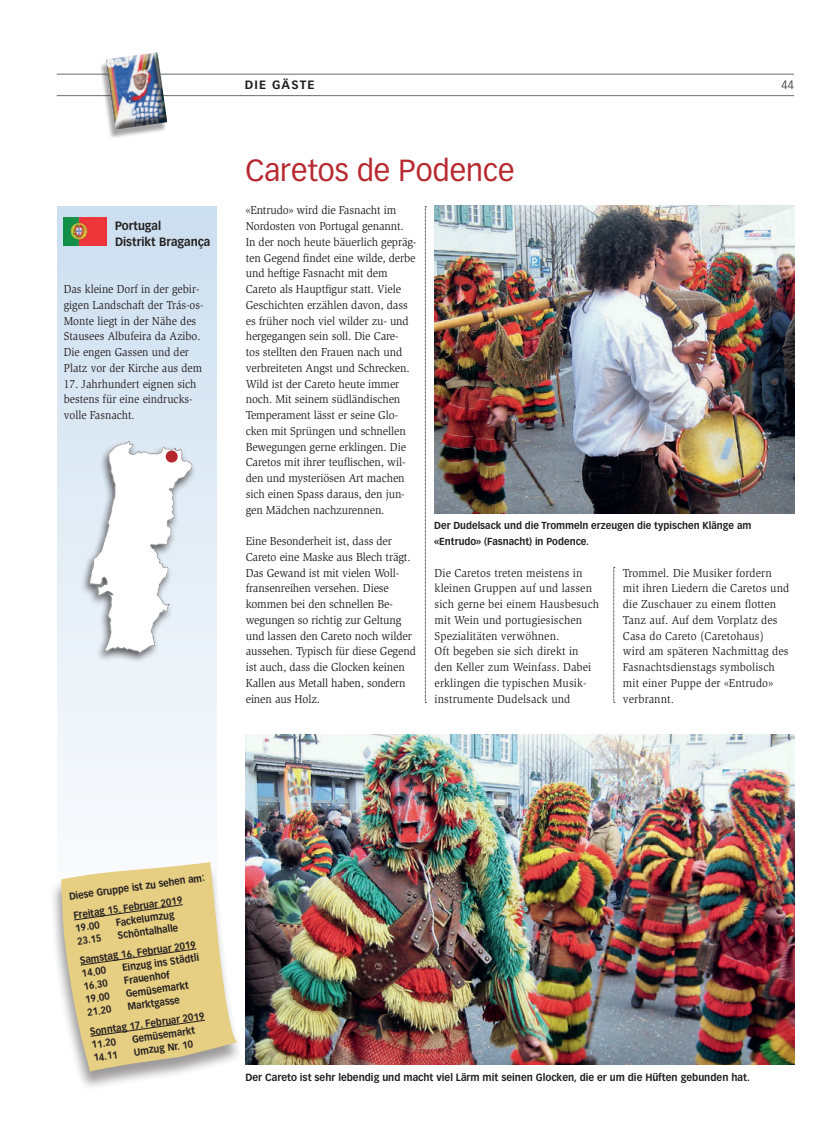
<style>
.page{position:relative;width:833px;height:1134px;background:#fff}
.page>*{position:absolute;margin:0;border:0;box-sizing:border-box;transform-origin:0 0}
.t1{font:30px "Vectora LH";color:#b7282e}
.t2{font:11.88px/15.8px "Slimbach";letter-spacing:-.01em;color:#231f20;scale:.94 1}
.t3{font:11.88px/15.8px "Slimbach";letter-spacing:.01em;color:#231f20;scale:.93 1}
.t4{font:11.88px/15.8px "Slimbach";letter-spacing:-.01em;color:#231f20;scale:.92 1}
.t5{font:700 11.88px/15.8px "Vectora LH";color:#231f20;scale:.95 1}
.t6{font:700 11.88px "Vectora LH";letter-spacing:.1em;color:#231f20}
.t7{font:300 11.88px "Vectora LH";color:#231f20}
.t8{font:700 10.25px "Vectora LH";color:#231f20;scale:.95 1}
.t9{font:700 10px/19.4px "Vectora LH";color:#231f20;scale:.92 1}
.t10{font:700 10px/15.8px "Vectora LH";color:#231f20;scale:.95 1}
</style>
<div class="page">
<hr style="left:57px;top:95px;width:737px;height:1px;background:#6c6d70">
<hr style="left:57px;top:74px;width:737px;height:1px;background:#6c6d70">
<div style="left:99px;top:55px;width:69px;height:84px;background:#231f20;opacity:.4"></div>
<img style="left:105px;top:52px;width:62px;height:78px">
<svg style="left:57px;top:206px;width:159px;height:597px"></svg>
<img style="left:245px;top:734px;width:549px;height:331px">
<img style="left:434px;top:206px;width:360px;height:308px">
<img style="left:57px;top:431px;width:156px;height:229px">
<div style="left:166px;top:451px;width:12px;height:11px;background:#b7282e;border-radius:50%"></div>
<img style="left:64px;top:218px;width:42px;height:28px">
<svg style="left:425px;top:206px;width:1px;height:497px"></svg>
<svg style="left:613px;top:567px;width:2px;height:136px"></svg>
<div style="left:49px;top:863px;width:195px;height:228px;background:#231f20;opacity:.45"></div>
<svg style="left:61px;top:862px;width:177px;height:209px;background:#e4d197"></svg>
<p class="t5" style="left:115px;top:218px;width:102px">Portugal<br>Distrikt Bragança</p>
<p class="t4" style="left:64px;top:281px;width:153px">Das kleine Dorf in der gebir&shy;gigen Landschaft der Trás-os-<br>Monte liegt in der Nähe des<br>Stausees Albufeira da Azibo.<br>Die engen Gassen und der<br>Platz vor der Kirche aus dem</p>
<p class="t4" style="left:64px;top:376px;width:146px">17. Jahrhundert eignen sich bestens für eine eindrucks&shy;volle Fasnacht.</p>
<p class="t6" style="left:245px;top:78px;width:71px">DIE GÄSTE</p>
<p class="t7" style="left:781px;top:78px;width:14px">44</p>
<h1 class="t1" style="left:245px;top:153px;width:271px">Caretos de Podence</h1>
<p class="t2" style="left:246px;top:202px;width:183px">«Entrudo» wird die Fasnacht im<br>Nordosten von Portugal genannt.<br>In der noch heute bäuerlich gepräg&shy;ten Gegend findet eine wilde, derbe und heftige Fasnacht mit dem<br>Careto als Hauptfigur statt. Viele<br>Geschichten erzählen davon, dass es früher noch viel wilder zu- und hergegangen sein soll. Die Care-<br>tos stellten den Frauen nach und verbreiteten Angst und Schrecken.<br>Wild ist der Careto heute immer noch. Mit seinem südländischen<br>Temperament lässt er seine Glo&shy;cken mit Sprüngen und schnellen<br>Bewegungen gerne erklingen. Die<br>Caretos mit ihrer teuflischen, wil&shy;den und mysteriösen Art machen sich einen Spass daraus, den jun&shy;gen Mädchen nachzurennen.</p>
<p class="t2" style="left:246px;top:533px;width:182px">Eine Besonderheit ist, dass der<br>Careto eine Maske aus Blech trägt.<br>Das Gewand ist mit vielen Woll&shy;fransenreihen versehen. Diese kommen bei den schnellen Be&shy;wegungen so richtig zur Geltung und lassen den Careto noch wilder aussehen. Typisch für diese Gegend ist auch, dass die Glocken keinen<br>Kallen aus Metall haben, sondern einen aus Holz.</p>
<p class="t10" style="left:434px;top:518px;width:335px">Der Dudelsack und die Trommeln erzeugen die typischen Klänge am «Entrudo» (Fasnacht) in Podence.</p>
<p class="t3" style="left:434px;top:565px;width:178px">Die Caretos treten meistens in kleinen Gruppen auf und lassen sich gerne bei einem Hausbesuch mit Wein und portugiesischen<br>Spezialitäten verwöhnen.<br>Oft begeben sie sich direkt in den Keller zum Weinfass. Dabei erklingen die typischen Musik&shy;instrumente Dudelsack und</p>
<p class="t3" style="left:623px;top:565px;width:180px">Trommel. Die Musiker fordern mit ihren Liedern die Caretos und die Zuschauer zu einem flotten<br>Tanz auf. Auf dem Vorplatz des<br>Casa do Careto (Caretohaus)<br>wird am späteren Nachmittag des<br>Fasnachtsdienstags symbolisch mit einer Puppe der «Entrudo» verbrannt.</p>
<p class="t9" style="left:68px;top:887px;width:150px;rotate:-8deg">Diese Gruppe ist zu sehen am:<br>Freitag 15. Februar 2019</p>
<p class="t9" style="left:74px;top:919px;width:28px;rotate:-8deg">19.00</p>
<p class="t9" style="left:115px;top:913px;width:66px;rotate:-8deg">Fackelumzug</p>
<p class="t9" style="left:76px;top:932px;width:129px;text-indent:41px;rotate:-8deg">Schöntalhalle<br>Samstag 16. Februar 2019</p>
<p class="t9" style="left:80px;top:964px;width:28px;rotate:-8deg">14.00</p>
<p class="t9" style="left:76px;top:932px;width:28px;rotate:-8deg">23.15</p>
<p class="t9" style="left:121px;top:958px;width:86px;rotate:-8deg">Einzug ins Städtli</p>
<p class="t9" style="left:123px;top:971px;width:52px;rotate:-8deg">Frauenhof</p>
<p class="t9" style="left:82px;top:977px;width:28px;rotate:-8deg">16.30</p>
<p class="t9" style="left:125px;top:984px;width:70px;rotate:-8deg">Gemüsemarkt</p>
<p class="t9" style="left:84px;top:990px;width:28px;rotate:-8deg">19.00</p>
<p class="t9" style="left:86px;top:1003px;width:127px;text-indent:41px;rotate:-8deg">Marktgasse<br>Sonntag 17. Februar 2019</p>
<p class="t9" style="left:90px;top:1035px;width:28px;rotate:-8deg">11.20</p>
<p class="t9" style="left:86px;top:1003px;width:28px;rotate:-8deg">21.20</p>
<p class="t9" style="left:131px;top:1029px;width:70px;rotate:-8deg">Gemüsemarkt</p>
<p class="t9" style="left:133px;top:1042px;width:66px;rotate:-8deg">Umzug Nr. 10</p>
<p class="t9" style="left:92px;top:1048px;width:28px;rotate:-8deg">14.11</p>
<p class="t8" style="left:245px;top:1071px;width:532px">Der Careto ist sehr lebendig und macht viel Lärm mit seinen Glocken, die er um die Hüften gebunden hat.</p>
</div>
